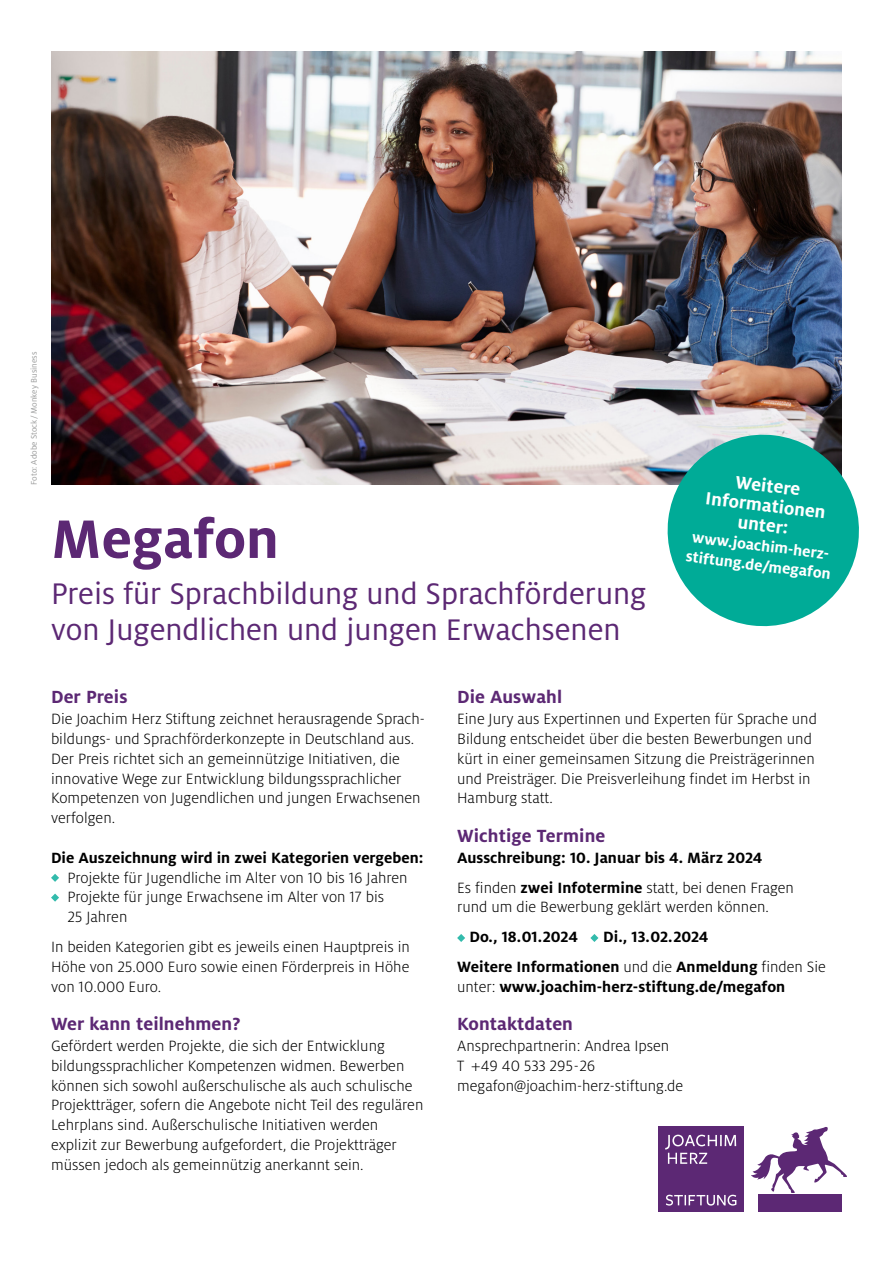
<style>
.page{position:relative;width:893px;height:1263px;background:#fff}
.page>*{position:absolute;margin:0;border:0;box-sizing:border-box;transform-origin:0 0}
.t1{font:700 60px "Milo Pro";color:#5c2874}
.t2{font:33px/36px "Milo Pro";color:#5c2874}
.t3{font:700 19.5px "Milo Pro";letter-spacing:.005em;color:#5c2874}
.t4{font:700 19.5px/19.8px "Milo Pro";color:#fff;text-align:center}
.t5{font:300 16.5px/19.8px "Milo Pro";color:#000}
.t6{font:700 16.5px/29.7px "Milo Pro";color:#000}
.t7{font:700 16.5px "Milo Pro";color:#fff}
.t8{font:700 16.35px "Milo Pro";color:#000}
.t9{font:9px "Milo Pro";color:#9c9d9d}
.s1{font-weight:300}
</style>
<div class="page">
<img style="left:51px;top:51px;width:791px;height:434px">
<div style="left:659px;top:1127px;width:85px;height:85px;background:#5c2874"></div>
<div style="left:759px;top:1195px;width:83px;height:17px;background:#5c2874"></div>
<svg style="left:665px;top:1135px;width:71px;height:29px"></svg>
<svg style="left:666px;top:1195px;width:70px;height:10px"></svg>
<svg style="left:751px;top:1127px;width:96px;height:66px"></svg>
<svg style="left:657px;top:424px;width:202px;height:203px;fill:#00ab97"></svg>
<svg style="left:51px;top:874px;width:8px;height:8px"></svg>
<svg style="left:51px;top:893px;width:8px;height:9px"></svg>
<svg style="left:457px;top:934px;width:8px;height:8px"></svg>
<svg style="left:590px;top:934px;width:8px;height:8px"></svg>
<p class="t9" style="left:29px;top:485px;width:134px;rotate:-90deg">Foto: Adobe Stock /Monkey Business</p>
<h1 class="t1" style="left:51px;top:505px;width:229px">Megafon</h1>
<h2 class="t2" style="left:51px;top:576px;width:597px">Preis für Sprachbildung und Sprachförderung von Jugendlichen und jungen Erwachsenen</h2>
<p class="t4" style="left:709px;top:468px;width:122px;rotate:7deg">Weitere<br>Informationen unter:</p>
<p class="t7" style="left:693px;top:528px;width:142px;rotate:7deg">www.joachim-herz-</p>
<p class="t7" style="left:687px;top:547px;width:147px;rotate:7deg">stiftung.de/megafon</p>
<p class="t3" style="left:51px;top:686px;width:78px">Der Preis</p>
<p class="t5" style="left:51px;top:709px;width:375px">Die Joachim Herz Stiftung zeichnet herausragende Sprach&shy;bildungs- und Sprachförderkonzepte in Deutschland aus.<br>Der Preis richtet sich an gemeinnützige Initiativen, die innovative Wege zur Entwicklung bildungssprachlicher Kompetenzen von Jugendlichen und jungen Erwachsenen verfolgen.</p>
<p class="t8" style="left:51px;top:848px;width:374px">Die Auszeichnung wird in zwei Kategorien vergeben:</p>
<p class="t5" style="left:67px;top:868px;width:342px">Projekte für Jugendliche im Alter von 10 bis 16 Jahren<br>Projekte für junge Erwachsene im Alter von 17 bis<br>25 Jahren</p>
<p class="t5" style="left:51px;top:937px;width:360px;text-align:justify">In beiden Kategorien gibt es jeweils einen Hauptpreis in Höhe von 25.000 Euro sowie einen Förderpreis in Höhe von 10.000 Euro.</p>
<p class="t3" style="left:51px;top:1012px;width:191px">Wer kann teilnehmen?</p>
<p class="t5" style="left:51px;top:1036px;width:374px">Gefördert werden Projekte, die sich der Entwicklung bildungssprachlicher Kompetenzen widmen. Bewerben können sich sowohl außerschulische als auch schulische Projektträger, sofern die Angebote nicht Teil des regulären Lehrplans sind. Außerschulische Initiativen werden explizit zur Bewerbung aufgefordert, die Projektträger müssen jedoch als gemeinnützig anerkannt sein.</p>
<p class="t3" style="left:457px;top:686px;width:106px">Die Auswahl</p>
<p class="t5" style="left:457px;top:709px;width:361px">Eine Jury aus Expertinnen und Experten für Sprache und Bildung entscheidet über die besten Bewerbungen und kürt in einer gemeinsamen Sitzung die Preisträgerinnen und Preisträger. Die Preisverleihung findet im Herbst in Hamburg statt.</p>
<p class="t3" style="left:457px;top:824px;width:150px">Wichtige Termine</p>
<p class="t6" style="left:457px;top:843px;width:338px">Ausschreibung: 10. Januar bis 4. März 2024<br><span class="s1">Es finden</span> zwei Infotermine <span class="s1">statt, bei denen Fragen</span></p>
<p class="t5" style="left:457px;top:897px;width:313px">rund um die Bewerbung geklärt werden können.</p>
<p class="t6" style="left:469px;top:922px;width:110px">Do., 18.01.2024</p>
<p class="t6" style="left:457px;top:922px;width:370px;text-indent:146px">Di., 13.02.2024<br>Weitere Informationen <span class="s1">und die</span> Anmeldung <span class="s1">finden Sie</span></p>
<p class="t6" style="left:457px;top:971px;width:330px"><span class="s1">unter:</span> www.joachim-herz-stiftung.de/megafon</p>
<p class="t3" style="left:457px;top:1012px;width:117px">Kontaktdaten</p>
<p class="t5" style="left:457px;top:1036px;width:228px">Ansprechpartnerin: Andrea Ipsen<br>T +49 40 533 295-26 megafon@joachim-herz-stiftung.de</p>
</div>
